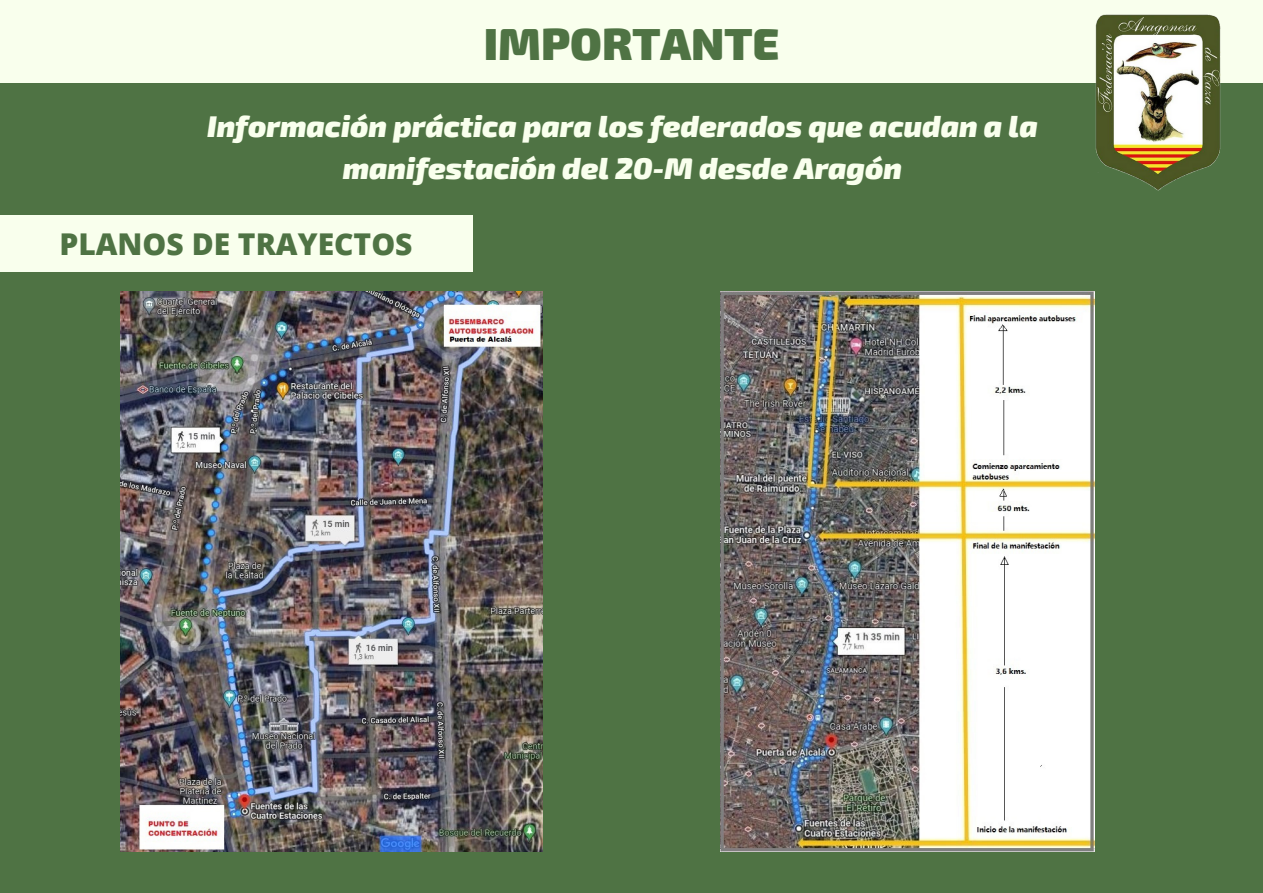
<style>
.page{position:relative;width:1263px;height:893px;background:#4f7344}
.page>*{position:absolute;margin:0;border:0;box-sizing:border-box;transform-origin:0 0}
.t1{font:900 45px "Exo 2";color:#4f7344}
.t2{font:italic 900 30px "Exo 2";color:#f9ffed}
.t3{font:800 30px "Open Sans";color:#4f7344}
</style>
<div class="page">
<div style="left:0;top:0;width:1263px;height:83px;background:#f9ffed"></div>
<img style="left:1095px;top:14px;width:126px;height:177px">
<div style="left:0;top:215px;width:472px;height:57px;background:#f9ffed"></div>
<img style="left:121px;top:292px;width:421px;height:559px">
<img style="left:720px;top:292px;width:375px;height:559px">
<p class="t1" style="left:484px;top:14px;width:297px">IMPORTANTE</p>
<p class="t2" style="left:207px;top:107px;width:832px">Información práctica para los federados que acudan a la</p>
<p class="t2" style="left:343px;top:148px;width:561px">manifestación del 20-M desde Aragón</p>
<p class="t3" style="left:59px;top:223px;width:355px">PLANOS DE TRAYECTOS</p>
</div>
